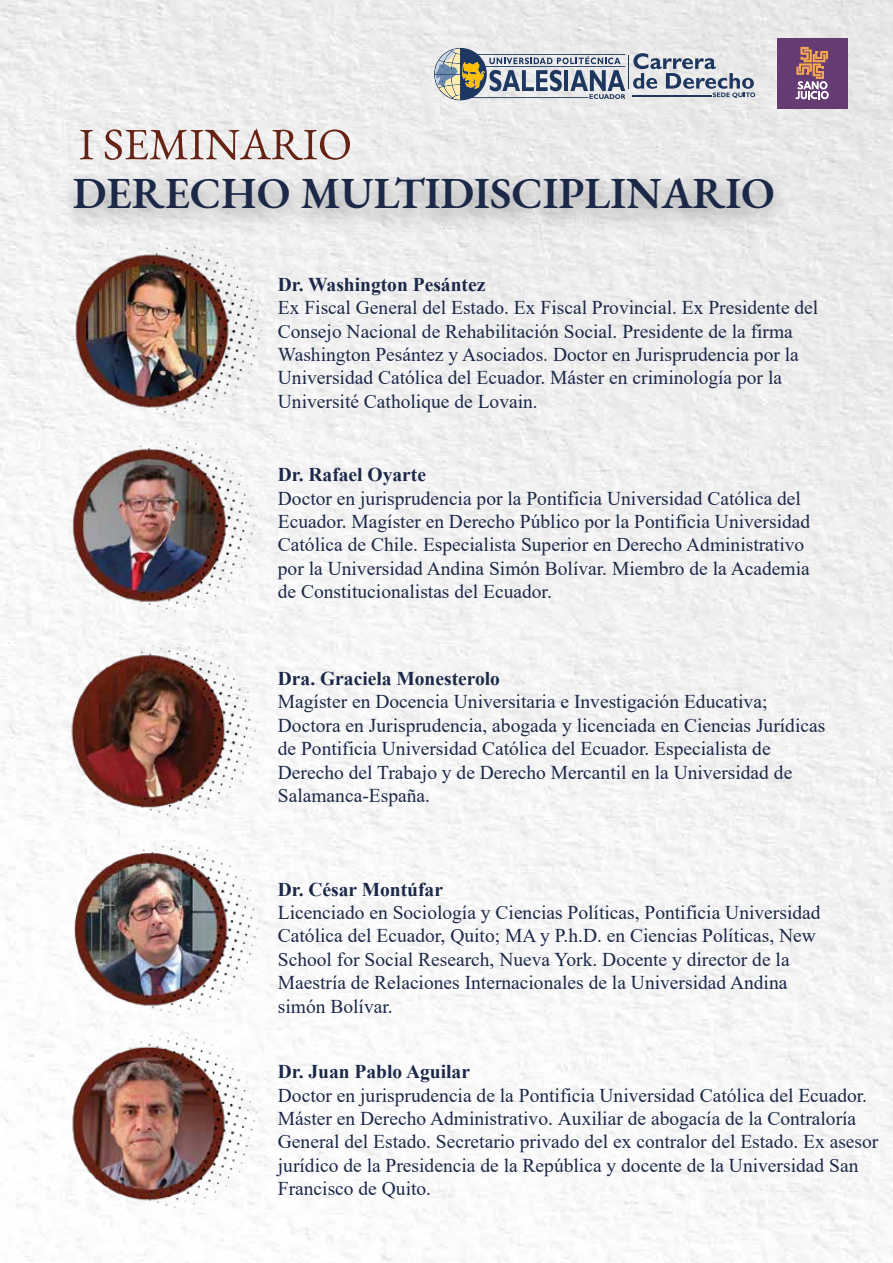
<style>
.page{position:relative;width:893px;height:1263px;background:#fff}
.page>*{position:absolute;margin:0;border:0;box-sizing:border-box;transform-origin:0 0}
.t1{font:600 44.25px "EB Garamond";color:#1b2848}
.t2{font:19.5px/23.4px "Times New Roman";color:#1b2848}
.t3{font:700 19.5px "Times New Roman";color:#1b2848}
</style>
<div class="page">
<img style="left:0;top:0;width:893px;height:1263px">
<img style="left:44px;top:223px;width:234px;height:227px">
<img style="left:39px;top:1012px;width:244px;height:224px">
<img style="left:50px;top:846px;width:222px;height:194px">
<img style="left:37px;top:624px;width:248px;height:222px">
<img style="left:55px;top:408px;width:212px;height:240px">
<hr style="left:628px;top:55px;width:1px;height:34px;background:#1d3760">
<hr style="left:632px;top:95px;width:79px;height:1px;background:#1d3760">
<svg style="left:633px;top:53px;width:122px;height:45px;background:#b1b8c3"></svg>
<svg style="left:80px;top:130px;width:13px;height:24px"></svg>
<svg style="left:105px;top:128px;width:245px;height:26px"></svg>
<svg style="left:434px;top:48px;width:191px;height:52px;background:#a6acb1"></svg>
<img style="left:47px;top:154px;width:754px;height:102px">
<div style="left:777px;top:38px;width:71px;height:71px;background:#663b74"></div>
<svg style="left:795px;top:47px;width:34px;height:52px"></svg>
<h1 class="t1" style="left:73px;top:163px;width:704px">DERECHO MULTIDISCIPLINARIO</h1>
<p class="t3" style="left:278px;top:270px;width:209px">Dr. Washington Pesántez</p>
<p class="t2" style="left:278px;top:295px;width:542px">Ex Fiscal General del Estado. Ex Fiscal Provincial. Ex Presidente del Consejo Nacional de Rehabilitación Social. Presidente de la firma Washington Pesántez y Asociados. Doctor en Jurisprudencia por la Universidad Católica del Ecuador. Máster en criminología por la Université Catholique de Lovain.</p>
<p class="t3" style="left:278px;top:460px;width:150px">Dr. Rafael Oyarte</p>
<p class="t2" style="left:278px;top:486px;width:534px">Doctor en jurisprudencia por la Pontificia Universidad Católica del Ecuador. Magíster en Derecho Público por la Pontificia Universidad Católica de Chile. Especialista Superior en Derecho Administrativo por la Universidad Andina Simón Bolívar. Miembro de la Academia de Constitucionalistas del Ecuador.</p>
<p class="t3" style="left:278px;top:664px;width:224px">Dra. Graciela Monesterolo</p>
<p class="t2" style="left:278px;top:689px;width:549px">Magíster en Docencia Universitaria e Investigación Educativa; Doctora en Jurisprudencia, abogada y licenciada en Ciencias Jurídicas de Pontificia Universidad Católica del Ecuador. Especialista de Derecho del Trabajo y de Derecho Mercantil en la Universidad de Salamanca-España.</p>
<p class="t3" style="left:278px;top:875px;width:167px">Dr. César Montúfar</p>
<p class="t2" style="left:278px;top:900px;width:544px">Licenciado en Sociología y Ciencias Políticas, Pontificia Universidad Católica del Ecuador, Quito; MA y P.h.D. en Ciencias Políticas, New School for Social Research, Nueva York. Docente y director de la Maestría de Relaciones Internacionales de la Universidad Andina simón Bolívar.</p>
<p class="t3" style="left:278px;top:1057px;width:194px">Dr. Juan Pablo Aguilar</p>
<p class="t2" style="left:278px;top:1083px;width:602px">Doctor en jurisprudencia de la Pontificia Universidad Católica del Ecuador.<br>Máster en Derecho Administrativo. Auxiliar de abogacía de la Contraloría General del Estado. Secretario privado del ex contralor del Estado. Ex asesor jurídico de la Presidencia de la República y docente de la Universidad San Francisco de Quito.</p>
</div>
